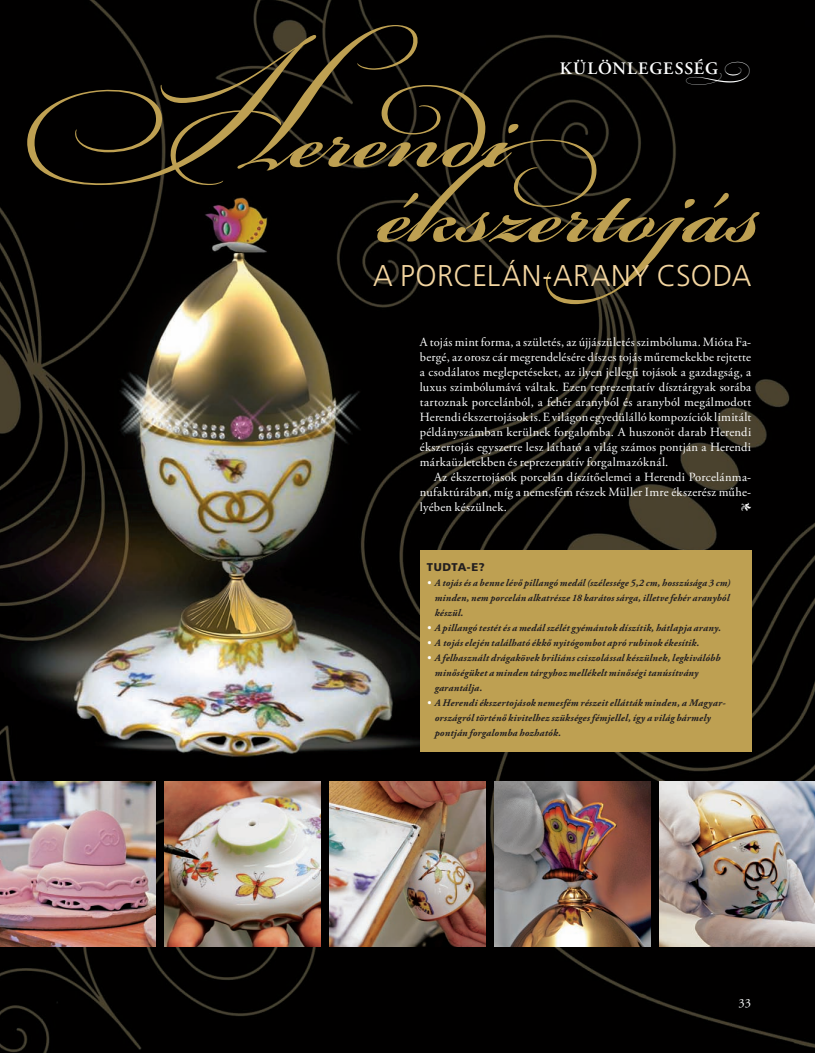
<style>
.page{position:relative;width:815px;height:1053px;background:#fff}
.page>*{position:absolute;margin:0;border:0;box-sizing:border-box;transform-origin:0 0}
.t1{font:600 136.25px "Bickham Script Pro";color:#bea052}
.t2{font:30px "Frutiger MOT Light";letter-spacing:.02em;color:#f3d5a0}
.t3{font:600 17.5px "Adobe Garamond Pro";letter-spacing:.05em;color:#fff}
.t4{font:12.5px/15px "Adobe Garamond Pro";letter-spacing:.02em;color:#fff;text-align:justify}
.t5{font:700 11.25px "Frutiger MOT";letter-spacing:.04em;color:#231f20}
.t6{font:italic 700 10px/15px "Adobe Garamond Pro";letter-spacing:.025em;color:#231f20}
.s1{color:#fff}
</style>
<div class="page">
<img style="left:0;top:0;width:815px;height:1052px">
<div style="left:420px;top:550px;width:331px;height:201px;background:#bea052"></div>
<img style="left:0;top:781px;width:156px;height:165px">
<img style="left:165px;top:781px;width:156px;height:165px">
<img style="left:329px;top:781px;width:156px;height:165px">
<img style="left:494px;top:781px;width:156px;height:165px">
<img style="left:659px;top:781px;width:156px;height:165px">
<svg style="left:686px;top:62px;width:64px;height:23px"></svg>
<svg style="left:742px;top:502px;width:9px;height:9px"></svg>
<h1 class="t1" style="left:11px;top:39px;width:501px">Herendi</h1>
<h3 class="t3" style="left:560px;top:61px;width:160px">KÜLÖNLEGESSÉG</h3>
<h1 class="t1" style="left:379px;top:114px;width:432px">ékszertojás</h1>
<h2 class="t2" style="left:373px;top:263px;width:380px">A PORCELÁN-ARANY CSODA</h2>
<p class="t4" style="left:420px;top:336px;width:333px">A tojás mint forma, a születés, az újjászületés szimbóluma. Mióta Fa&shy;bergé, az orosz cár megrendelésére díszes tojás műremekekbe rejtette a csodálatos meglepetéseket, az ilyen jellegű tojások a gazdagság, a luxus szimbólumává váltak. Ezen reprezentatív dísztárgyak sorába tartoznak porcelánból, a fehér aranyból és aranyból megálmodott Herendi ékszertojások is. E világon egyedülálló kompozíciók limitált példányszámban kerülnek forgalomba. A huszonöt darab Herendi ékszertojás egyszerre lesz látható a világ számos pontján a Herendi márkaüzletekben és reprezentatív forgalmazóknál.</p>
<p class="t4" style="left:420px;top:471px;width:333px;text-indent:14px">Az ékszertojások porcelán díszítőelemei a Herendi Porcelánma&shy;nufaktúrában, míg a nemesfém részek Müller Imre ékszerész műhe&shy;lyében készülnek.</p>
<p class="t5" style="left:427px;top:562px;width:59px">TUDTA-E?</p>
<p class="t6" style="left:435px;top:576px;width:297px;text-align:justify;text-indent:-8px"><span class="s1">•</span> A tojás és a benne lévő pillangó medál (szélessége 5,2 cm, hosszúsága 3 cm) minden, nem porcelán alkatrésze 18 karátos sárga, illetve fehér aranyból készül.</p>
<p class="t6" style="left:427px;top:621px;width:296px"><span class="s1">•</span> A pillangó testét és a medál szélét gyémántok díszítik, hátlapja arany.</p>
<p class="t6" style="left:427px;top:636px;width:274px"><span class="s1">•</span> A tojás elején található ékkő nyitógombot apró rubinok ékesítik.</p>
<p class="t6" style="left:435px;top:651px;width:287px;text-indent:-8px"><span class="s1">•</span> A felhasznált drágakövek briliáns csiszolással készülnek, legkiválóbb minőségüket a minden tárgyhoz mellékelt minőségi tanúsítvány garantálja.</p>
<p class="t6" style="left:435px;top:696px;width:292px;text-indent:-8px"><span class="s1">•</span> A Herendi ékszertojások nemesfém részeit ellátták minden, a Magyar&shy;országról történő kivitelhez szükséges fémjellel, így a világ bármely pontján forgalomba hozhatók.</p>
<p class="t4" style="left:738px;top:996px;width:14px">33</p>
</div>
